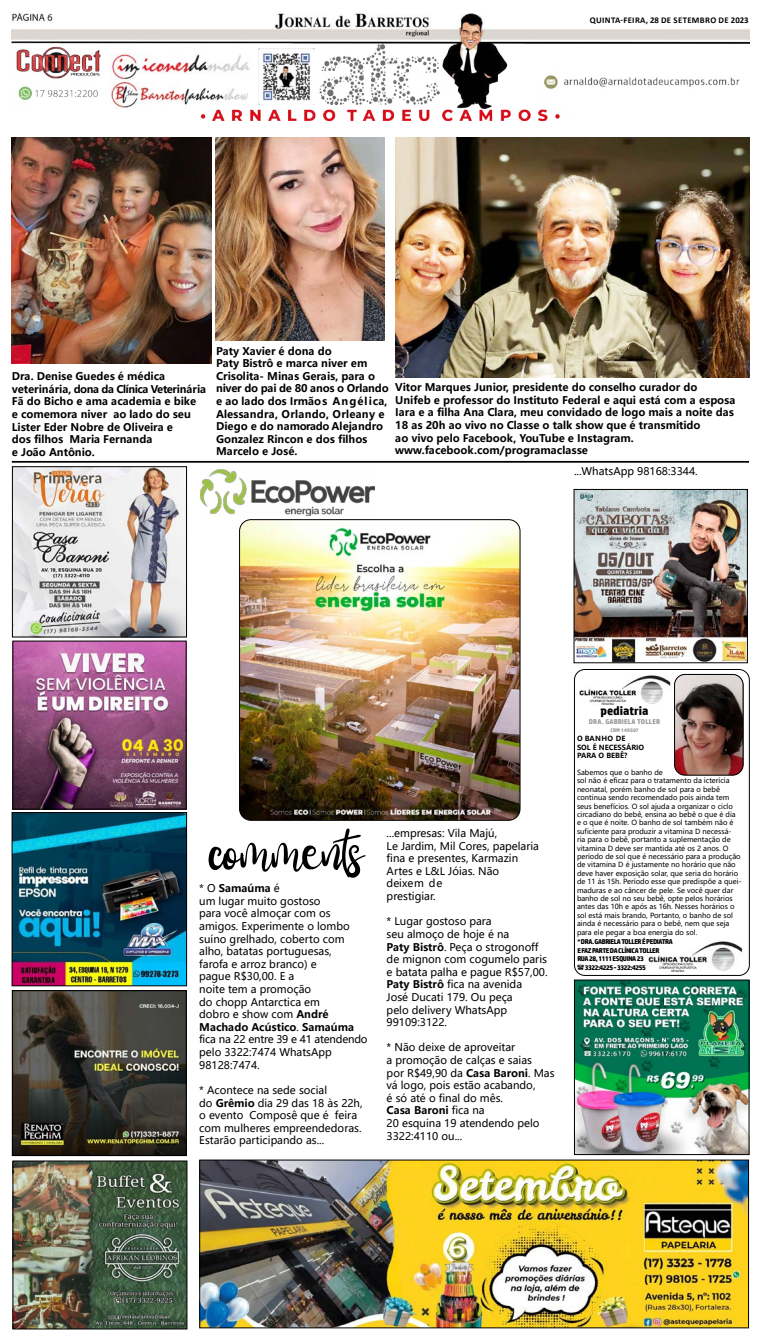
<style>
.page{position:relative;width:762px;height:1340px;background:#fff}
.page>*{position:absolute;margin:0;border:0;box-sizing:border-box;transform-origin:0 0}
.t1{font:52.5px "Aliandra";letter-spacing:-.02em;color:#000}
.t2{font:700 12.25px "HP Simplified";color:#000}
.t3{font:10.5px/12.6px "Microsoft Ya Hei UI";color:#000}
.t4{font:700 10.5px/12.6px "Microsoft Ya Hei UI";color:#000}
.t5{font:700 8.75px "Calibri";letter-spacing:.04em;color:#000}
.t6{font:7px/8.4px "Microsoft Ya Hei UI";color:#000}
.t7{font:700 7px "HP Simplified";letter-spacing:-.06em;color:#000}
.t8{font:700 7px/8.4px "Microsoft Ya Hei UI";color:#000}
.t9{font:700 7px "HP Simplified";letter-spacing:.02em;color:#999}
.t10{font:700 5.25px "HP Simplified";letter-spacing:.02em;color:#999}
.s1{font-weight:700}
</style>
<div class="page">
<img style="left:12px;top:13px;width:737px;height:108px">
<img style="left:14px;top:992px;width:171px;height:162px">
<div style="left:12px;top:990px;width:175px;height:166px;border:1px solid #000"></div>
<hr style="left:12px;top:461px;width:737px;height:1px;background:#000">
<img style="left:14px;top:814px;width:171px;height:170px">
<div style="left:12px;top:812px;width:175px;height:174px;border:1px solid #000"></div>
<img style="left:259px;top:49px;width:55px;height:55px">
<img style="left:14px;top:1162px;width:171px;height:165px">
<div style="left:12px;top:1160px;width:175px;height:169px;border:1px solid #000"></div>
<img style="left:14px;top:468px;width:171px;height:167px">
<div style="left:12px;top:466px;width:175px;height:171px;border:1px solid #000"></div>
<div style="left:574px;top:669px;width:175px;height:306px;border:1px solid #000;border-radius:10px"></div>
<img style="left:648px;top:941px;width:95px;height:30px">
<svg style="left:577px;top:964px;width:6px;height:5px"></svg>
<img style="left:579px;top:675px;width:92px;height:30px">
<img style="left:200px;top:469px;width:174px;height:47px">
<img style="left:14px;top:642px;width:170px;height:165px">
<div style="left:12px;top:640px;width:174px;height:169px;border:1px solid #000"></div>
<img style="left:106px;top:83px;width:143px;height:25px">
<img style="left:239px;top:519px;width:281px;height:301px">
<div style="left:239px;top:519px;width:281px;height:301px;border:1px solid #000;border-radius:11px"></div>
<img style="left:201px;top:1161px;width:546px;height:165px">
<div style="left:199px;top:1159px;width:550px;height:169px;border:1px solid #000"></div>
<img style="left:576px;top:981px;width:171px;height:171px">
<div style="left:574px;top:979px;width:175px;height:175px;border:1px solid #000"></div>
<img style="left:109px;top:53px;width:143px;height:27px">
<img style="left:674px;top:674px;width:69px;height:101px">
<div style="left:674px;top:674px;width:69px;height:101px;border:1px solid #000;border-radius:10px"></div>
<img style="left:12px;top:137px;width:199px;height:227px">
<img style="left:215px;top:137px;width:170px;height:203px">
<img style="left:396px;top:137px;width:353px;height:240px">
<img style="left:575px;top:491px;width:170px;height:170px">
<div style="left:573px;top:489px;width:174px;height:174px;border:1px solid #000"></div>
<p class="t5" style="left:589px;top:14px;width:160px">QUINTA-FEIRA, 28 DE SETEMBRO DE 2023</p>
<p class="t4" style="left:12px;top:369px;width:196px">Dra. Denise Guedes é médica veterinária, dona da Clínica Veterinária<br>Fã do Bicho e ama academia e bike<br>e comemora niver ao lado do seu<br>Lister Eder Nobre de Oliveira e<br>dos filhos Maria Fernanda<br>e João Antônio.</p>
<p class="t4" style="left:216px;top:344px;width:174px">Paty Xavier é dona do<br>Paty Bistrô e marca niver em<br>Crisolita- Minas Gerais, para o niver do pai de 80 anos o Orlando e ao lado dos Irmãos Angélica,<br>Alessandra, Orlando, Orleany e<br>Diego e do namorado Alejandro<br>Gonzalez Rincon e dos filhos<br>Marcelo e José.</p>
<p class="t4" style="left:395px;top:380px;width:341px">Vitor Marques Junior, presidente do conselho curador do<br>Unifeb e professor do Instituto Federal e aqui está com a esposa Iara e a filha Ana Clara, meu convidado de logo mais a noite das 18 as 20h ao vivo no Classe o talk show que é transmitido<br>ao vivo pelo Facebook, YouTube e Instagram. www.facebook.com/programaclasse</p>
<p class="t3" style="left:574px;top:464px;width:125px">...WhatsApp 98168:3344.</p>
<p class="t2" style="left:600px;top:704px;width:50px">pediatria</p>
<p class="t9" style="left:588px;top:717px;width:73px">DRA. GABRIELA TOLLER</p>
<p class="t10" style="left:610px;top:726px;width:30px">CRM 149507</p>
<h1 class="t1" style="left:209px;top:817px;width:156px">comments</h1>
<p class="t3" style="left:199px;top:881px;width:170px">* O <span class="s1">Samaúma</span> é<br>um lugar muito gostoso<br>para você almoçar com os amigos. Experimente o lombo suíno grelhado, coberto com alho, batatas portuguesas,<br>farofa e arroz branco) e<br>pague R$30,00. E a<br>noite tem a promoção<br>do chopp Antarctica em<br>dobro e show com <span class="s1">André<br>Machado Acústico</span>. <span class="s1">Samaúma </span>fica na 22 entre 39 e 41 atendendo pelo 3322:7474 WhatsApp<br>98128:7474.</p>
<p class="t3" style="left:199px;top:1083px;width:165px">* Acontece na sede social<br>do <span class="s1">Grêmio</span> dia 29 das 18 às 22h, o evento Composê que é feira com mulheres empreendedoras.<br>Estarão participando as...</p>
<p class="t3" style="left:386px;top:826px;width:154px">...empresas: Vila Majú,<br>Le Jardim, Mil Cores, papelaria fina e presentes, Karmazin<br>Artes e L&amp;L Jóias. Não deixem de<br>prestigiar.</p>
<p class="t3" style="left:386px;top:914px;width:162px">* Lugar gostoso para<br>seu almoço de hoje é na<br><span class="s1">Paty Bistrô</span>. Peça o strogonoff de mignon com cogumelo paris e batata palha e pague R$57,00.<br><span class="s1">Paty Bistrô</span> fica na avenida<br>José Ducati 179. Ou peça<br>pelo delivery WhatsApp<br>99109:3122.</p>
<p class="t3" style="left:386px;top:1040px;width:169px">* Não deixe de aproveitar<br>a promoção de calças e saias<br>por R$49,90 da <span class="s1">Casa Baroni</span>. Mas vá logo, pois estão acabando,<br>é só até o final do mês.<br><span class="s1">Casa Baroni</span> fica na<br>20 esquina 19 atendendo pelo<br>3322:4110 ou...</p>
<p class="t8" style="left:577px;top:734px;width:69px">O BANHO DE<br>SOL É NECESSÁRIO<br>PARA O BEBÊ?</p>
<p class="t6" style="left:577px;top:768px;width:166px">Sabemos que o banho de<br>sol não é eficaz para o tratamento da icterícia neonatal, porém banho de sol para o bebê continua sendo recomendado pois ainda tem seus benefícios. O sol ajuda a organizar o ciclo circadiano do bebê, ensina ao bebê o que é dia<br>e o que é noite. O banho de sol também não é suficiente para produzir a vitamina D necessá-<br>ria para o bebê, portanto a suplementação de vitamina D deve ser mantida até os 2 anos. O período de sol que é necessário para a produção de vitamina D é justamente no horário que não deve haver exposição solar, que seria do horário de 11 às 15h. Período esse que predispõe a quei&shy;maduras e ao câncer de pele. Se você quer dar banho de sol no seu bebê, opte pelos horários antes das 10h e após as 16h. Nesses horários o sol está mais brando, Portanto, o banho de sol ainda é necessário para o bebê, nem que seja para ele pegar a boa energia do sol.</p>
<p class="t7" style="left:577px;top:937px;width:97px">* DRA. GABRIELA TOLLER É PEDIATRA</p>
<p class="t7" style="left:577px;top:946px;width:84px">E FAZ PARTE DA CLÍNICA TOLLER</p>
<p class="t7" style="left:577px;top:954px;width:68px">RUA 28, 1111 ESQUINA 23</p>
<p class="t7" style="left:584px;top:963px;width:63px">3322:4225 - 3322:4255</p>
</div>
